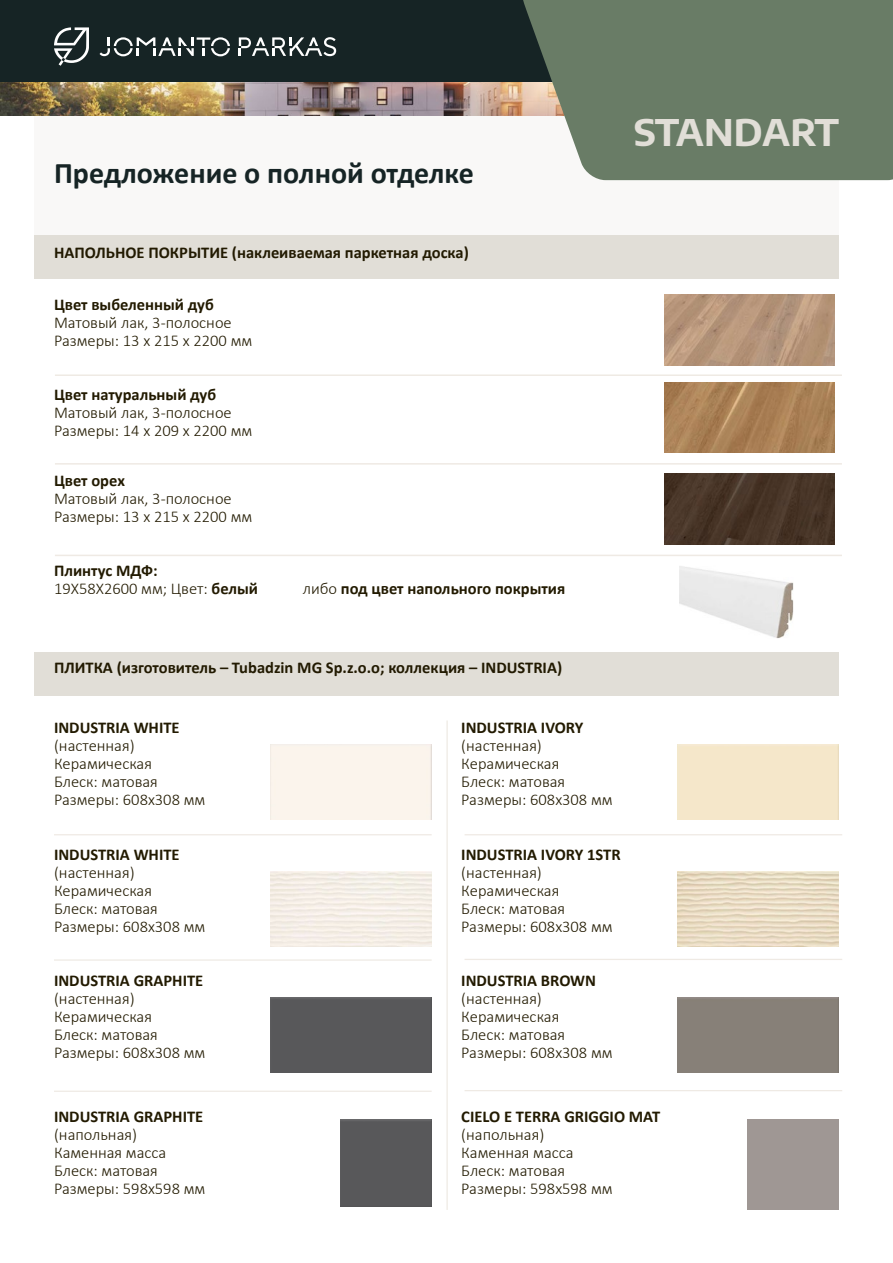
<style>
.page{position:relative;width:893px;height:1263px;background:#fff}
.page>*{position:absolute;margin:0;border:0;box-sizing:border-box;transform-origin:0 0}
.t1{font:700 36px "Encode Sans Semi Expanded";letter-spacing:-.015em;color:#e1ded7}
.t2{font:700 30px "Calibri";color:#162425}
.t3{font:300 16.5px/18px "Calibri";color:#221a01}
.t4{font:700 16.5px "Calibri";color:#221a01}
.s1{font-weight:700}
.s2{font-weight:300}
</style>
<div class="page">
<div style="left:35px;top:115px;width:804px;height:121px;background:#f9f8f7"></div>
<div style="left:35px;top:235px;width:804px;height:43px;background:#e1ded7"></div>
<div style="left:35px;top:652px;width:804px;height:44px;background:#e1ded7"></div>
<img style="left:664px;top:295px;width:170px;height:70px">
<img style="left:664px;top:382px;width:170px;height:71px">
<img style="left:664px;top:474px;width:170px;height:70px">
<img style="left:679px;top:566px;width:114px;height:72px">
<hr style="left:55px;top:374px;width:787px;height:2px;background:#efeae4">
<hr style="left:55px;top:463px;width:787px;height:2px;background:#efeae4">
<hr style="left:55px;top:555px;width:787px;height:1px;background:#efeae4">
<hr style="left:54px;top:834px;width:378px;height:1px;background:#efeae4">
<hr style="left:54px;top:959px;width:378px;height:2px;background:#efeae4">
<hr style="left:54px;top:1090px;width:378px;height:2px;background:#efeae4">
<hr style="left:465px;top:834px;width:377px;height:1px;background:#efeae4">
<hr style="left:465px;top:959px;width:377px;height:1px;background:#efeae4">
<hr style="left:465px;top:1090px;width:377px;height:1px;background:#efeae4">
<hr style="left:446px;top:720px;width:2px;height:490px;background:#efeae4">
<div style="left:270px;top:744px;width:162px;height:75px;background:#fbf4ec"></div>
<div style="left:270px;top:998px;width:162px;height:75px;background:#58585a"></div>
<div style="left:340px;top:1120px;width:92px;height:87px;background:#58585a"></div>
<img style="left:0;top:81px;width:520px;height:34px">
<div style="left:0;top:0;width:893px;height:81px;background:#162425"></div>
<svg style="left:520px;top:0;width:373px;height:180px;background:#71826e"></svg>
<svg style="left:54px;top:27px;width:35px;height:39px"></svg>
<svg style="left:239px;top:37px;width:97px;height:19px"></svg>
<svg style="left:100px;top:37px;width:130px;height:19px"></svg>
<h2 class="t2" style="left:54px;top:152px;width:422px">Предложение о полной отделке</h2>
<p class="t4" style="left:54px;top:241px;width:416px">НАПОЛЬНОЕ ПОКРЫТИЕ (наклеиваемая паркетная доска)</p>
<p class="t4" style="left:54px;top:293px;width:161px">Цвет выбеленный дуб</p>
<p class="t3" style="left:54px;top:314px;width:200px">Матовый лак, 3-полосное<br>Размеры: 13 х 215 х 2200 мм</p>
<p class="t4" style="left:54px;top:383px;width:164px">Цвет натуральный дуб</p>
<p class="t3" style="left:54px;top:404px;width:200px">Матовый лак, 3-полосное<br>Размеры: 14 х 209 х 2200 мм</p>
<p class="t4" style="left:54px;top:469px;width:72px">Цвет орех</p>
<p class="t3" style="left:54px;top:489px;width:200px">Матовый лак, 3-полосное<br>Размеры: 13 х 215 х 2200 мм</p>
<p class="t3" style="left:54px;top:561px;width:206px"><span class="s1">Плинтус МДФ:<br></span>19X58X2600 мм; Цвет: <span class="s1">белый</span></p>
<p class="t4" style="left:303px;top:577px;width:264px"><span class="s2">либо</span> под цвет напольного покрытия</p>
<h1 class="t1" style="left:634px;top:103px;width:207px">STANDART</h1>
<p class="t4" style="left:54px;top:656px;width:510px">ПЛИТКА (изготовитель – Tubadzin MG Sp.z.o.o; коллекция – INDUSTRIA)</p>
<p class="t4" style="left:54px;top:716px;width:127px">INDUSTRIA WHITE</p>
<p class="t3" style="left:54px;top:736px;width:153px">(настенная)<br>Керамическая<br>Блеск: матовая<br>Размеры: 608х308 мм</p>
<p class="t4" style="left:54px;top:842px;width:127px">INDUSTRIA WHITE</p>
<p class="t3" style="left:54px;top:863px;width:153px">(настенная)<br>Керамическая<br>Блеск: матовая<br>Размеры: 608х308 мм</p>
<p class="t4" style="left:54px;top:969px;width:151px">INDUSTRIA GRAPHITE</p>
<p class="t3" style="left:54px;top:990px;width:153px">(настенная)<br>Керамическая<br>Блеск: матовая<br>Размеры: 608х308 мм</p>
<p class="t4" style="left:461px;top:716px;width:124px">INDUSTRIA IVORY</p>
<p class="t3" style="left:461px;top:736px;width:153px">(настенная)<br>Керамическая<br>Блеск: матовая<br>Размеры: 608х308 мм</p>
<p class="t4" style="left:461px;top:842px;width:161px">INDUSTRIA IVORY 1STR</p>
<p class="t3" style="left:461px;top:863px;width:153px">(настенная)<br>Керамическая<br>Блеск: матовая<br>Размеры: 608х308 мм</p>
<p class="t4" style="left:461px;top:969px;width:136px">INDUSTRIA BROWN</p>
<p class="t3" style="left:461px;top:990px;width:153px">(настенная)<br>Керамическая<br>Блеск: матовая<br>Размеры: 608х308 мм</p>
<p class="t4" style="left:54px;top:1105px;width:151px">INDUSTRIA GRAPHITE</p>
<p class="t3" style="left:54px;top:1125px;width:153px">(напольная)<br>Каменная масса<br>Блеск: матовая<br>Размеры: 598х598 мм</p>
<p class="t4" style="left:461px;top:1105px;width:200px">CIELO E TERRA GRIGGIO MAT</p>
<p class="t3" style="left:461px;top:1125px;width:153px">(напольная)<br>Каменная масса<br>Блеск: матовая<br>Размеры: 598х598 мм</p>
</div>
